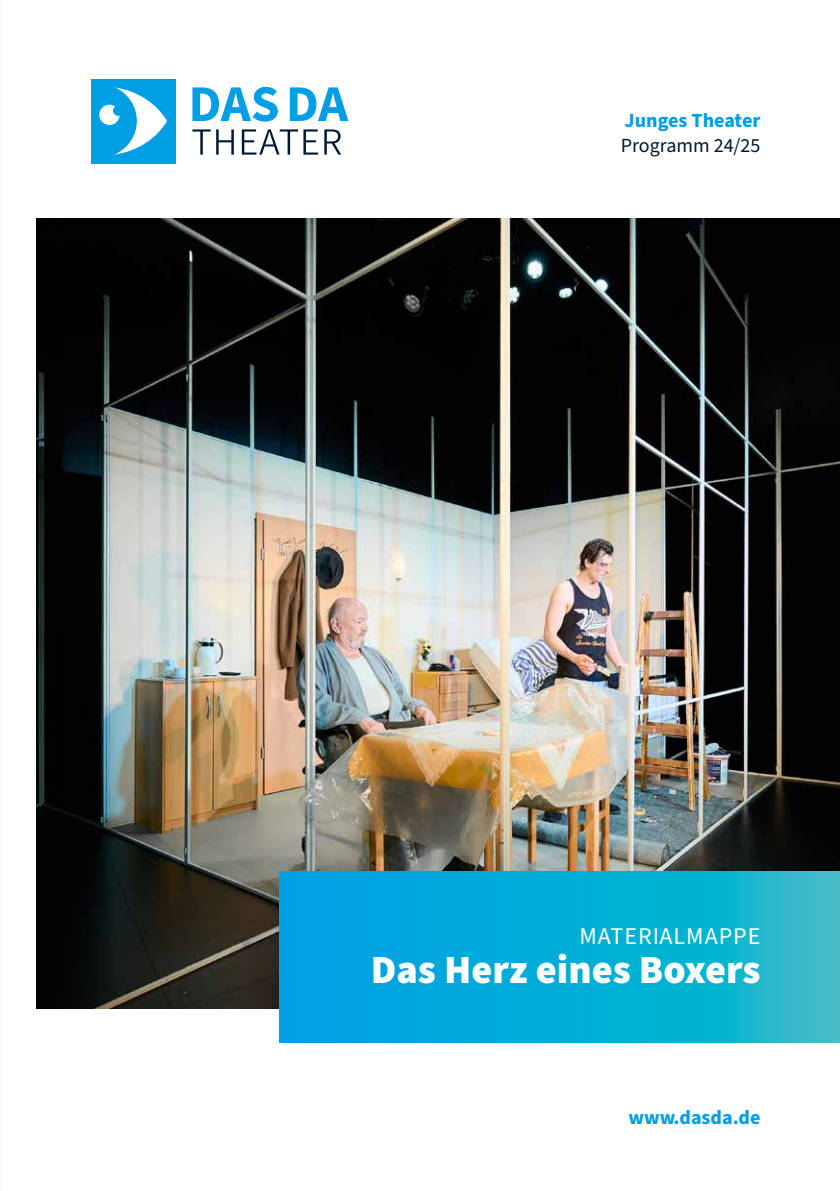
<style>
.page{position:relative;width:840px;height:1191px;background:#fff}
.page>*{position:absolute;margin:0;border:0;box-sizing:border-box;transform-origin:0 0}
.t1{font:900 40px "Source Sans Pro";color:#fff}
.t2{font:24px "Source Sans Pro";letter-spacing:.04em;color:#fff}
.t3{font:700 20px "Source Sans Pro";color:#009fe3}
.t4{font:20px "Source Sans Pro";color:#001931}
</style>
<div class="page">
<img style="left:36px;top:218px;width:803px;height:790px">
<svg style="left:192px;top:129px;width:18px;height:26px"></svg>
<svg style="left:216px;top:129px;width:18px;height:26px"></svg>
<svg style="left:242px;top:129px;width:76px;height:26px"></svg>
<svg style="left:324px;top:129px;width:17px;height:26px"></svg>
<div style="left:91px;top:79px;width:84px;height:84px;background:#009fe3"></div>
<svg style="left:99px;top:87px;width:68px;height:68px"></svg>
<svg style="left:192px;top:87px;width:86px;height:35px"></svg>
<svg style="left:290px;top:87px;width:58px;height:34px"></svg>
<svg style="left:279px;top:871px;width:560px;height:171px;background:#09acd6"></svg>
<hr style="left:0;top:0;width:1px;height:1191px;background:#ededed">
<p class="t3" style="left:624px;top:106px;width:137px">Junges Theater</p>
<p class="t4" style="left:620px;top:132px;width:141px">Programm 24/25</p>
<p class="t2" style="left:579px;top:920px;width:182px">MATERIALMAPPE</p>
<h1 class="t1" style="left:370px;top:941px;width:391px">Das Herz eines Boxers</h1>
<p class="t3" style="left:628px;top:1103px;width:134px">www.dasda.de</p>
</div>
